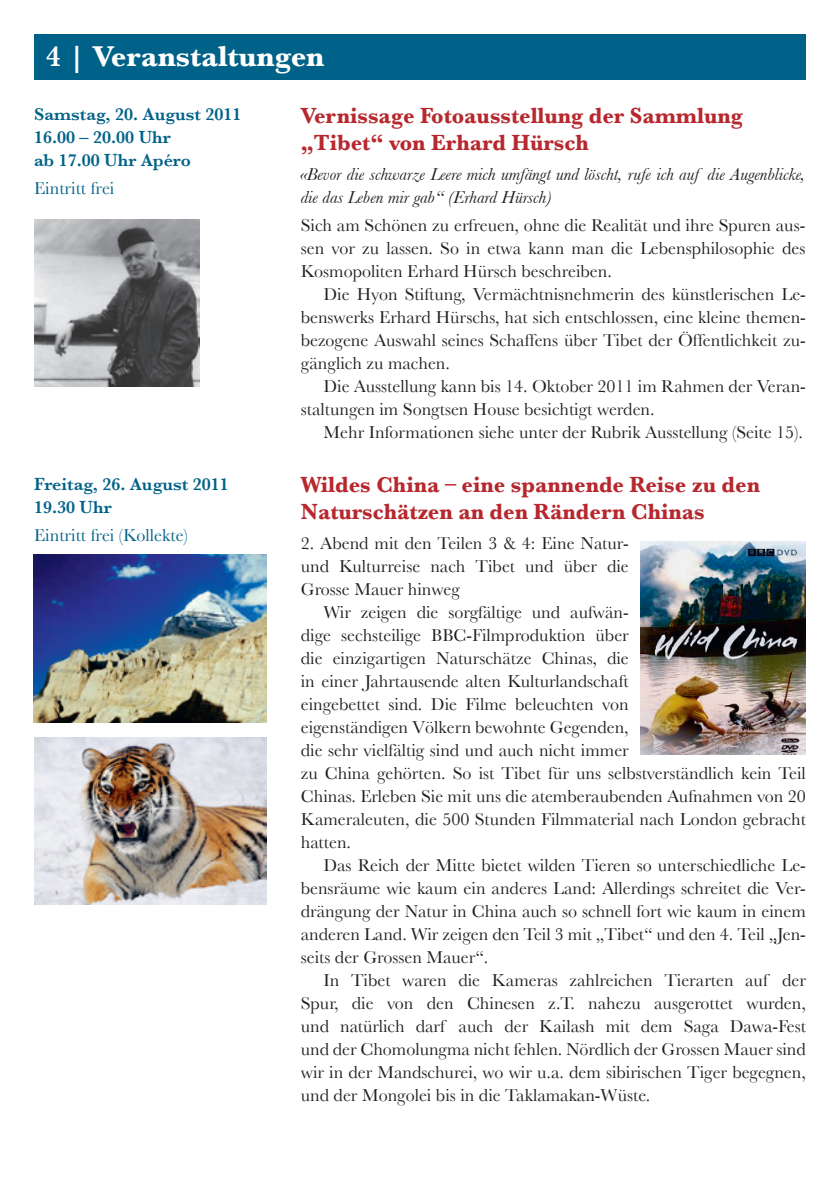
<style>
.page{position:relative;width:840px;height:1191px;background:#fff}
.page>*{position:absolute;margin:0;border:0;box-sizing:border-box;transform-origin:0 0}
.t1{font:700 30px "Baskerville";color:#fff}
.t2{font:700 23px/27px "Baskerville";color:#b7282e;scale:.96 1}
.t3{font:18px/23px "Baskerville";color:#231f20;text-align:justify}
.t4{font:italic 18px/23px "Baskerville";color:#231f20}
.t5{font:600 18px/23px "Baskerville";color:#006288}
.t6{font:18px "Baskerville";color:#006288}
.s1{font-weight:600}
</style>
<div class="page">
<div style="left:34px;top:34px;width:771px;height:45px;background:#006288"></div>
<img style="left:35px;top:220px;width:165px;height:166px">
<img style="left:34px;top:737px;width:232px;height:167px">
<img style="left:640px;top:541px;width:165px;height:213px">
<img style="left:34px;top:555px;width:232px;height:167px">
<h1 class="t1" style="left:46px;top:38px;width:280px"><span class="s1">4 |</span> Veranstaltungen</h1>
<p class="t2" style="left:300px;top:102px;width:461px">Vernissage Fotoausstellung der Sammlung „Tibet“ von Erhard Hürsch</p>
<p class="t4" style="left:300px;top:163px;width:505px">«Bevor die schwarze Leere mich umfängt und löscht, rufe ich auf die Augenblicke, die das Leben mir gab“ (Erhard Hürsch)</p>
<p class="t3" style="left:300px;top:213px;width:505px">Sich am Schönen zu erfreuen, ohne die Realität und ihre Spuren aus&shy;sen vor zu lassen. So in etwa kann man die Lebensphilosophie des Kosmopoliten Erhard Hürsch beschreiben.</p>
<p class="t3" style="left:300px;top:282px;width:506px;text-indent:23px">Die Hyon Stiftung, Vermächtnisnehmerin des künstlerischen Le&shy;benswerks Erhard Hürschs, hat sich entschlossen, eine kleine themen&shy;bezogene Auswahl seines Schaffens über Tibet der Öffentlichkeit zu&shy;gänglich zu machen.</p>
<p class="t3" style="left:300px;top:374px;width:506px;text-indent:23px">Die Ausstellung kann bis 14. Oktober 2011 im Rahmen der Veran&shy;staltungen im Songtsen House besichtigt werden.</p>
<p class="t3" style="left:323px;top:420px;width:481px">Mehr Informationen siehe unter der Rubrik Ausstellung (Seite 15).</p>
<p class="t2" style="left:300px;top:471px;width:479px">Wildes China – eine spannende Reise zu den<br>Naturschätzen an den Rändern Chinas</p>
<p class="t3" style="left:300px;top:531px;width:329px">2. Abend mit den Teilen 3 &amp; 4: Eine Natur&shy;und Kulturreise nach Tibet und über die Grosse Mauer hinweg</p>
<p class="t3" style="left:300px;top:600px;width:506px;text-align:left;text-indent:23px">Wir zeigen die sorgfältige und aufwän-<br>dige sechsteilige BBC-Filmproduktion über<br>die einzigartigen Naturschätze Chinas, die<br>in einer Jahrtausende alten Kulturlandschaft<br>eingebettet sind. Die Filme beleuchten von<br>eigenständigen Völkern bewohnte Gegenden,<br>die sehr vielfältig sind und auch nicht immer<br>zu China gehörten. So ist Tibet für uns selbstverständlich kein Teil Chinas. Erleben Sie mit uns die atemberaubenden Aufnahmen von 20<br>Kameraleuten, die 500 Stunden Filmmaterial nach London gebracht hatten.</p>
<p class="t3" style="left:300px;top:853px;width:506px;text-indent:23px">Das Reich der Mitte bietet wilden Tieren so unterschiedliche Le&shy;bensräume wie kaum ein anderes Land: Allerdings schreitet die Ver&shy;drängung der Natur in China auch so schnell fort wie kaum in einem anderen Land. Wir zeigen den Teil 3 mit „Tibet“ und den 4. Teil „Jen&shy;seits der Grossen Mauer“.</p>
<p class="t3" style="left:300px;top:968px;width:506px;text-indent:23px">In Tibet waren die Kameras zahlreichen Tierarten auf der Spur, die von den Chinesen z.T. nahezu ausgerottet wurden, und natürlich darf auch der Kailash mit dem Saga Dawa-Fest und der Chomolungma nicht fehlen. Nördlich der Grossen Mauer sind wir in der Mandschurei, wo wir u.a. dem sibirischen Tiger begegnen, und der Mongolei bis in die Taklamakan-Wüste.</p>
<p class="t5" style="left:34px;top:102px;width:209px">Samstag, 20. August 2011<br>16.00 – 20.00 Uhr<br>ab 17.00 Uhr Apéro</p>
<p class="t6" style="left:34px;top:177px;width:82px">Eintritt frei</p>
<p class="t5" style="left:34px;top:472px;width:196px">Freitag, 26. August 2011<br>19.30 Uhr</p>
<p class="t6" style="left:34px;top:524px;width:155px">Eintritt frei (Kollekte)</p>
</div>
